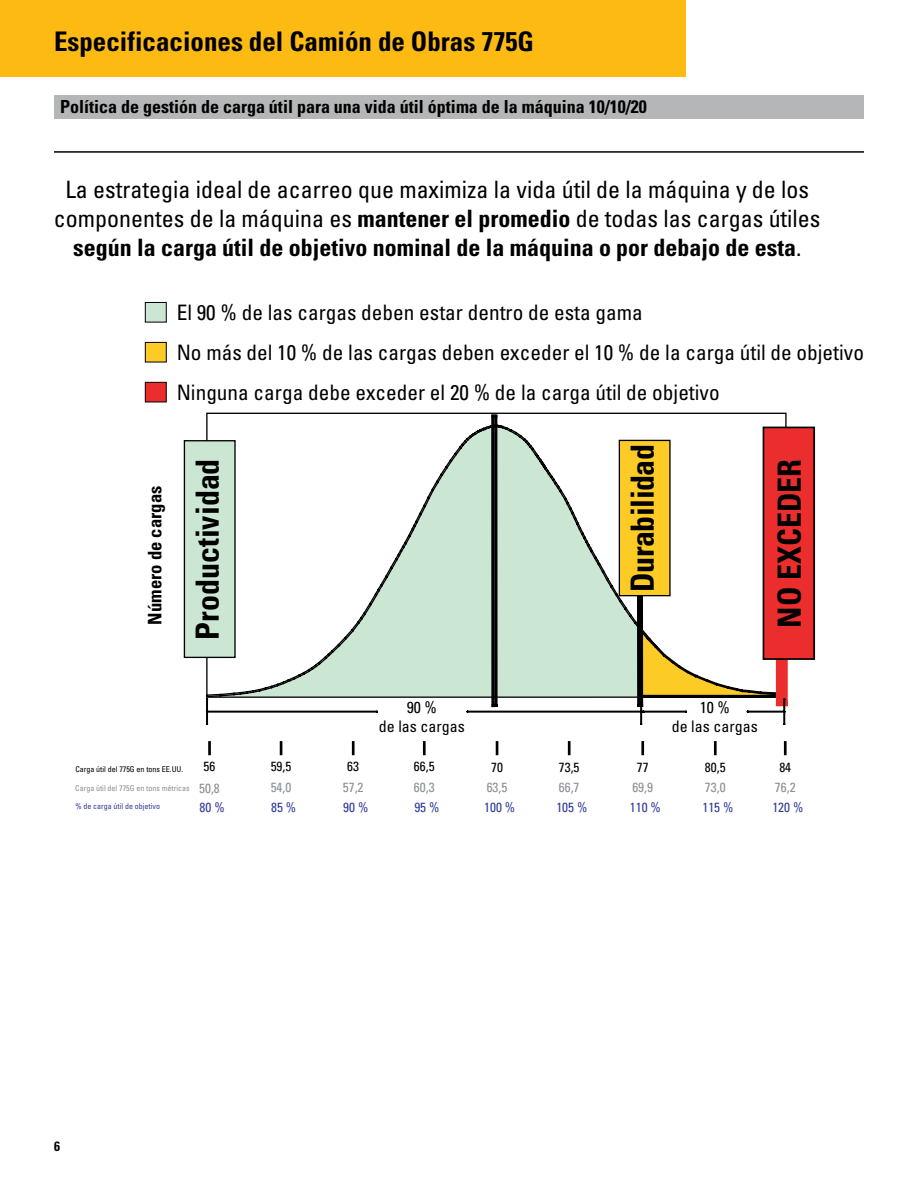
<style>
.page{position:relative;width:918px;height:1188px;background:#fff}
.page>*{position:absolute;margin:0;border:0;box-sizing:border-box;transform-origin:0 0}
.t1{font:700 condensed 31.95px "Univers LT Std";color:#000}
.t2{font:700 condensed 27px "Univers LT Std";color:#000}
.t3{font:condensed 24px/28.8px "Univers LT Std";color:#000;text-align:center}
.t4{font:condensed 21.3px/39.9px "Univers LT Std";color:#000}
.t5{font:700 condensed 18.6px "Univers LT Std";color:#000}
.t6{font:700 condensed 18px "Univers LT Std";color:#000}
.t7{font:condensed 15.9px/19.2px "Univers LT Std";color:#000;text-align:center}
.t8{font:700 condensed 13.5px "Univers LT Std";color:#000}
.t9{font:condensed 13.35px "Univers LT Std";color:#889096}
.t10{font:condensed 13.35px "Univers LT Std";color:#333b97}
.t11{font:condensed 13.35px "Univers LT Std";color:#000}
.t12{font:condensed 7.95px "Univers LT Std";color:#889096}
.t13{font:condensed 7.95px "Univers LT Std";color:#000}
.t14{font:condensed 7.95px "Univers LT Std";color:#333b97}
.s1{font-weight:700}
</style>
<div class="page">
<div style="left:0;top:0;width:686px;height:76px;background:#fdba12"></div>
<div style="left:54px;top:95px;width:810px;height:24px;background:#b4b6b8"></div>
<hr style="left:54px;top:151px;width:810px;height:2px;background:#000">
<div style="left:145px;top:302px;width:22px;height:21px;background:#cbe7d4;border:1px solid #000"></div>
<div style="left:145px;top:342px;width:22px;height:21px;background:#fdcb26;border:1px solid #000"></div>
<div style="left:145px;top:382px;width:22px;height:20px;background:#eb2d2e;border:1px solid #000"></div>
<svg style="left:206px;top:412px;width:582px;height:286px"></svg>
<svg style="left:491px;top:416px;width:3px;height:289px"></svg>
<svg style="left:494px;top:416px;width:4px;height:289px"></svg>
<hr style="left:637px;top:597px;width:3px;height:108px;background:#000">
<hr style="left:640px;top:597px;width:3px;height:108px;background:#000">
<div style="left:184px;top:440px;width:52px;height:218px;background:#cbe7d4;border:1px solid #000"></div>
<div style="left:619px;top:440px;width:52px;height:156px;background:#fdcb26;border:1px solid #000"></div>
<div style="left:782px;top:580px;width:6px;height:123px;background:#eb2d2e"></div>
<svg style="left:206px;top:698px;width:2px;height:27px"></svg>
<hr style="left:207px;top:712px;width:170px;height:1px;background:#000">
<hr style="left:207px;top:711px;width:170px;height:1px;background:#000">
<hr style="left:468px;top:712px;width:175px;height:1px;background:#000">
<hr style="left:468px;top:711px;width:175px;height:1px;background:#000">
<svg style="left:639px;top:630px;width:147px;height:95px"></svg>
<hr style="left:748px;top:711px;width:36px;height:1px;background:#000">
<svg style="left:208px;top:742px;width:3px;height:12px"></svg>
<svg style="left:280px;top:742px;width:2px;height:12px"></svg>
<svg style="left:352px;top:742px;width:3px;height:12px"></svg>
<svg style="left:423px;top:742px;width:3px;height:12px"></svg>
<svg style="left:496px;top:742px;width:2px;height:12px"></svg>
<svg style="left:568px;top:742px;width:3px;height:12px"></svg>
<svg style="left:641px;top:742px;width:3px;height:12px"></svg>
<svg style="left:714px;top:742px;width:3px;height:12px"></svg>
<svg style="left:784px;top:742px;width:3px;height:12px"></svg>
<div style="left:763px;top:427px;width:52px;height:233px;background:#eb2d2e;border:2px solid #000"></div>
<p class="t2" style="left:54px;top:25px;width:481px">Especificaciones del Camión de Obras 775G</p>
<p class="t6" style="left:60px;top:95px;width:588px">Política de gestión de carga útil para una vida útil óptima de la máquina 10/10/20</p>
<p class="t3" style="left:54px;top:175px;width:768px">La estrategia ideal de acarreo que maximiza la vida útil de la máquina y de los componentes de la máquina es <span class="s1">mantener el promedio</span> de todas las cargas útiles <span class="s1">según la carga útil de objetivo nominal de la máquina o por debajo de esta</span>.</p>
<p class="t4" style="left:177px;top:292px;width:468px">El 90 % de las cargas deben estar dentro de esta gama</p>
<p class="t4" style="left:177px;top:332px;width:689px">No más del 10 % de las cargas deben exceder el 10 % de la carga útil de objetivo<br>Ninguna carga debe exceder el 20 % de la carga útil de objetivo</p>
<p class="t5" style="left:144px;top:625px;width:140px;rotate:-90deg">Número de cargas</p>
<h1 class="t1" style="left:188px;top:640px;width:183px;rotate:-90deg">Productividad</h1>
<h1 class="t1" style="left:623px;top:592px;width:149px;rotate:-90deg">Durabilidad</h1>
<h1 class="t1" style="left:770px;top:628px;width:170px;rotate:-90deg">NO EXCEDER</h1>
<p class="t7" style="left:379px;top:698px;width:88px">90 %<br>de las cargas</p>
<p class="t7" style="left:672px;top:698px;width:88px">10 %<br>de las cargas</p>
<p class="t13" style="left:75px;top:764px;width:109px">Carga útil del 775G en tons EE.UU.</p>
<p class="t11" style="left:204px;top:758px;width:13px">56</p>
<p class="t11" style="left:271px;top:758px;width:22px">59,5</p>
<p class="t11" style="left:347px;top:758px;width:13px">63</p>
<p class="t11" style="left:414px;top:758px;width:22px">66,5</p>
<p class="t11" style="left:491px;top:758px;width:13px">70</p>
<p class="t11" style="left:559px;top:758px;width:22px">73,5</p>
<p class="t11" style="left:637px;top:758px;width:13px">77</p>
<p class="t11" style="left:705px;top:758px;width:22px">80,5</p>
<p class="t11" style="left:779px;top:758px;width:13px">84</p>
<p class="t12" style="left:75px;top:783px;width:116px">Carga útil del 775G en tons métricas</p>
<p class="t9" style="left:199px;top:779px;width:22px">50,8</p>
<p class="t9" style="left:271px;top:779px;width:22px">54,0</p>
<p class="t9" style="left:343px;top:779px;width:22px">57,2</p>
<p class="t9" style="left:414px;top:779px;width:22px">60,3</p>
<p class="t9" style="left:487px;top:779px;width:22px">63,5</p>
<p class="t9" style="left:559px;top:779px;width:22px">66,7</p>
<p class="t9" style="left:632px;top:779px;width:22px">69,9</p>
<p class="t9" style="left:705px;top:779px;width:22px">73,0</p>
<p class="t9" style="left:775px;top:779px;width:22px">76,2</p>
<p class="t14" style="left:75px;top:801px;width:86px">% de carga útil de objetivo</p>
<p class="t10" style="left:200px;top:798px;width:27px">80 %</p>
<p class="t10" style="left:271px;top:798px;width:27px">85 %</p>
<p class="t10" style="left:343px;top:798px;width:27px">90 %</p>
<p class="t10" style="left:414px;top:798px;width:27px">95 %</p>
<p class="t10" style="left:484px;top:798px;width:33px">100 %</p>
<p class="t10" style="left:556px;top:798px;width:33px">105 %</p>
<p class="t10" style="left:630px;top:798px;width:33px">110 %</p>
<p class="t10" style="left:702px;top:798px;width:33px">115 %</p>
<p class="t10" style="left:772px;top:798px;width:33px">120 %</p>
<p class="t8" style="left:54px;top:1138px;width:7px">6</p>
</div>
